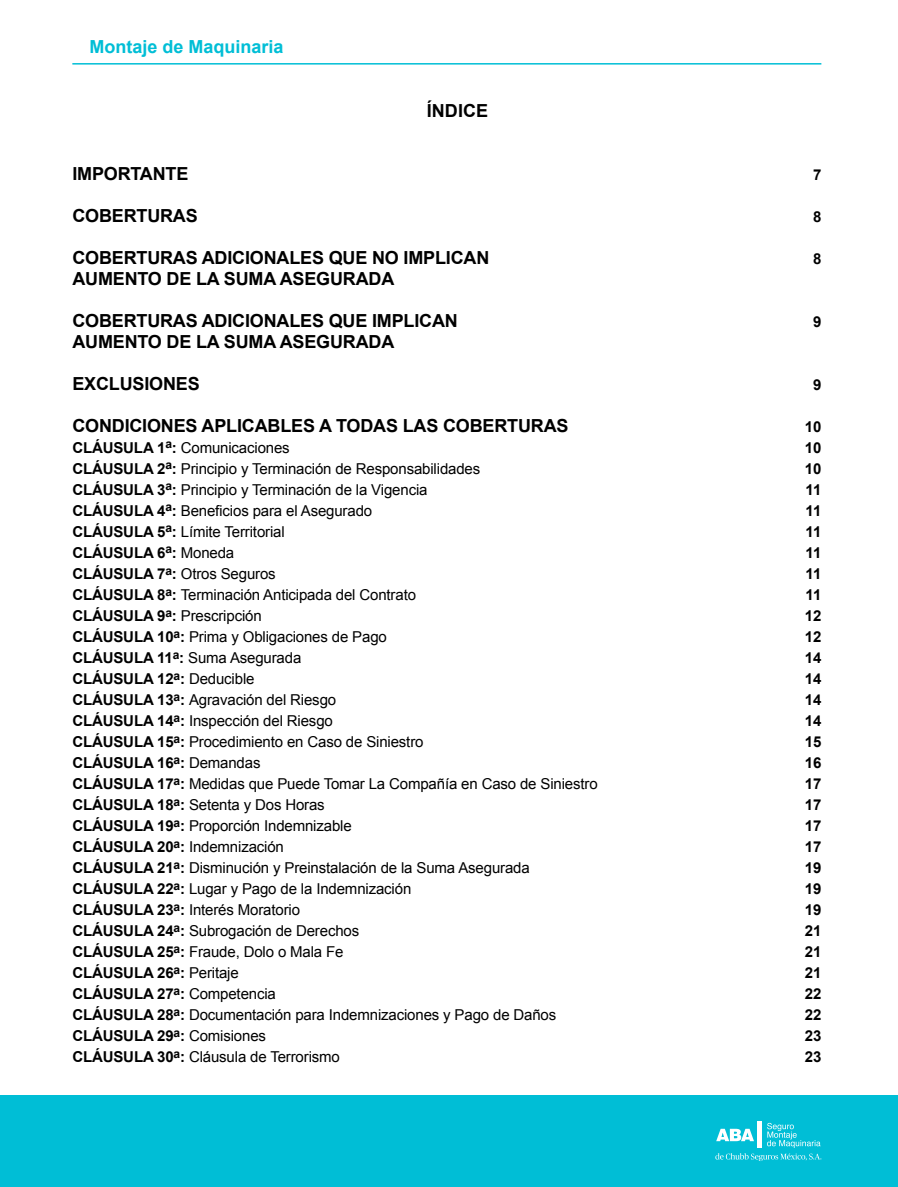
<style>
.page{position:relative;width:898px;height:1187px;background:#fff}
.page>*{position:absolute;margin:0;border:0;box-sizing:border-box;transform-origin:0 0}
.t1{font:700 18px/21px "Arial";letter-spacing:-.01em;color:#000}
.t2{font:700 18px "Arial";color:#00bed6}
.t3{font:15px/21px "Arial";letter-spacing:-.01em;color:#000}
.t4{font:700 15px/21px "Arial";color:#000;text-align:justify}
.s1{font-weight:700}
</style>
<div class="page">
<hr style="left:72px;top:63px;width:749px;height:2px;background:#00bed6">
<div style="left:0;top:1095px;width:897px;height:91px;background:#00bed6"></div>
<svg style="left:767px;top:1122px;width:53px;height:25px"></svg>
<svg style="left:716px;top:1128px;width:37px;height:13px"></svg>
<hr style="left:757px;top:1121px;width:4px;height:26px;background:#fff">
<svg style="left:715px;top:1153px;width:106px;height:7px"></svg>
<p class="t2" style="left:89px;top:34px;width:196px">Montaje de Maquinaria</p>
<p class="t1" style="left:427px;top:100px;width:63px">ÍNDICE</p>
<p class="t1" style="left:72px;top:163px;width:118px">IMPORTANTE</p>
<p class="t1" style="left:72px;top:205px;width:127px">COBERTURAS</p>
<p class="t1" style="left:72px;top:247px;width:418px">COBERTURAS ADICIONALES QUE NO IMPLICAN<br>AUMENTO DE LA SUMA ASEGURADA</p>
<p class="t1" style="left:72px;top:310px;width:387px">COBERTURAS ADICIONALES QUE IMPLICAN<br>AUMENTO DE LA SUMA ASEGURADA</p>
<p class="t1" style="left:72px;top:373px;width:129px">EXCLUSIONES</p>
<p class="t1" style="left:72px;top:415px;width:497px">CONDICIONES APLICABLES A TODAS LAS COBERTURAS</p>
<p class="t3" style="left:72px;top:437px;width:526px"><span class="s1">CLÁUSULA 1</span><sup>a</sup><span class="s1">:</span> Comunicaciones<br><span class="s1">CLÁUSULA 2</span><sup>a</sup><span class="s1">:</span> Principio y Terminación de Responsabilidades<br><span class="s1">CLÁUSULA 3</span><sup>a</sup><span class="s1">:</span> Principio y Terminación de la Vigencia<br><span class="s1">CLÁUSULA 4</span><sup>a</sup><span class="s1">:</span> Beneficios para el Asegurado<br><span class="s1">CLÁUSULA 5</span><sup>a</sup><span class="s1">:</span> Límite Territorial<br><span class="s1">CLÁUSULA 6</span><sup>a</sup><span class="s1">:</span> Moneda<br><span class="s1">CLÁUSULA 7</span><sup>a</sup><span class="s1">:</span> Otros Seguros<br><span class="s1">CLÁUSULA 8</span><sup>a</sup><span class="s1">:</span> Terminación Anticipada del Contrato<br><span class="s1">CLÁUSULA 9</span><sup>a</sup><span class="s1">:</span> Prescripción<br><span class="s1">CLÁUSULA 10</span><sup>a</sup><span class="s1">:</span> Prima y Obligaciones de Pago<br><span class="s1">CLÁUSULA 11</span><sup>a</sup><span class="s1">:</span> Suma Asegurada<br><span class="s1">CLÁUSULA 12</span><sup>a</sup><span class="s1">:</span> Deducible<br><span class="s1">CLÁUSULA 13</span><sup>a</sup><span class="s1">:</span> Agravación del Riesgo<br><span class="s1">CLÁUSULA 14</span><sup>a</sup><span class="s1">:</span> Inspección del Riesgo<br><span class="s1">CLÁUSULA 15</span><sup>a</sup><span class="s1">:</span> Procedimiento en Caso de Siniestro<br><span class="s1">CLÁUSULA 16</span><sup>a</sup><span class="s1">:</span> Demandas<br><span class="s1">CLÁUSULA 17</span><sup>a</sup><span class="s1">:</span> Medidas que Puede Tomar La Compañía en Caso de Siniestro <span class="s1">CLÁUSULA 18</span><sup>a</sup><span class="s1">:</span> Setenta y Dos Horas<br><span class="s1">CLÁUSULA 19</span><sup>a</sup><span class="s1">:</span> Proporción Indemnizable<br><span class="s1">CLÁUSULA 20</span><sup>a</sup><span class="s1">:</span> Indemnización<br><span class="s1">CLÁUSULA 21</span><sup>a</sup><span class="s1">:</span> Disminución y Preinstalación de la Suma Asegurada <span class="s1">CLÁUSULA 22</span><sup>a</sup><span class="s1">:</span> Lugar y Pago de la Indemnización<br><span class="s1">CLÁUSULA 23</span><sup>a</sup><span class="s1">:</span> Interés Moratorio<br><span class="s1">CLÁUSULA 24</span><sup>a</sup><span class="s1">:</span> Subrogación de Derechos<br><span class="s1">CLÁUSULA 25</span><sup>a</sup><span class="s1">:</span> Fraude, Dolo o Mala Fe<br><span class="s1">CLÁUSULA 26</span><sup>a</sup><span class="s1">:</span> Peritaje<br><span class="s1">CLÁUSULA 27</span><sup>a</sup><span class="s1">:</span> Competencia<br><span class="s1">CLÁUSULA 28</span><sup>a</sup><span class="s1">:</span> Documentación para Indemnizaciones y Pago de Daños <span class="s1">CLÁUSULA 29</span><sup>a</sup><span class="s1">:</span> Comisiones<br><span class="s1">CLÁUSULA 30</span><sup>a</sup><span class="s1">:</span> Cláusula de Terrorismo</p>
<p class="t4" style="left:812px;top:164px;width:10px">7</p>
<p class="t4" style="left:812px;top:206px;width:10px">8</p>
<p class="t4" style="left:812px;top:248px;width:10px">8</p>
<p class="t4" style="left:812px;top:311px;width:10px">9</p>
<p class="t4" style="left:812px;top:374px;width:10px">9</p>
<p class="t4" style="left:804px;top:416px;width:18px">10<br>10<br>10<br>11<br>11<br>11<br>11<br>11<br>11<br>12<br>12<br>14<br>14<br>14<br>14<br>15<br>16<br>17<br>17<br>17<br>17<br>19<br>19<br>19<br>21<br>21<br>21<br>22<br>22<br>23<br>23</p>
</div>
